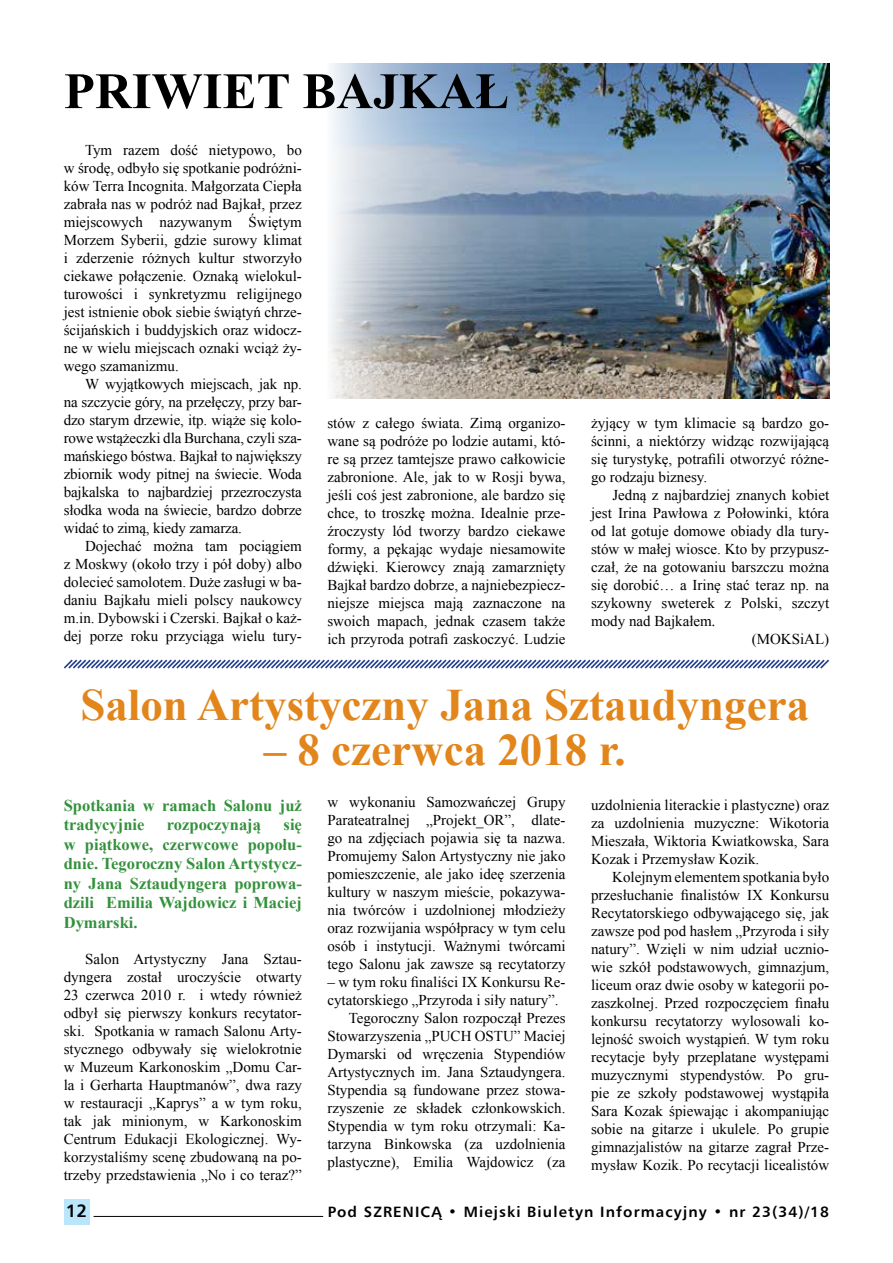
<style>
.page{position:relative;width:893px;height:1263px;background:#fff}
.page>*{position:absolute;margin:0;border:0;box-sizing:border-box;transform-origin:0 0}
.t1{font:700 51px "Times New Roman";color:#000}
.t2{font:700 45px "Times New Roman";color:#e2851b}
.t3{font:700 18px "Humnst 777 EU";color:#000}
.t4{font:700 16.5px/19.5px "Times New Roman";color:#33913c}
.t5{font:15px/18px "Times New Roman";color:#000;text-align:justify}
.t6{font:700 15px "Humnst 777 EU";letter-spacing:.075em;color:#000}
</style>
<div class="page">
<div style="left:64px;top:1199px;width:25px;height:26px;background:#b9e6fa"></div>
<hr style="left:94px;top:1216px;width:229px;height:1px;background:#000">
<img style="left:330px;top:64px;width:499px;height:334px">
<svg style="left:63px;top:659px;width:766px;height:10px"></svg>
<h1 class="t1" style="left:64px;top:56px;width:447px">PRIWIET BAJKAŁ</h1>
<p class="t5" style="left:64px;top:141px;width:240px;text-indent:21px">Tym razem dość nietypowo, bo w środę, odbyło się spotkanie podróżni&shy;ków Terra Incognita. Małgorzata Ciepła zabrała nas w podróż nad Bajkał, przez miejscowych nazywanym Świętym Morzem Syberii, gdzie surowy klimat i zderzenie różnych kultur stworzyło ciekawe połączenie. Oznaką wielokul&shy;turowości i synkretyzmu religijnego jest istnienie obok siebie świątyń chrze&shy;ścijańskich i buddyjskich oraz widocz&shy;ne w wielu miejscach oznaki wciąż ży&shy;wego szamanizmu.</p>
<p class="t5" style="left:64px;top:375px;width:240px;text-indent:21px">W wyjątkowych miejscach, jak np. na szczycie góry, na przełęczy, przy bar&shy;dzo starym drzewie, itp. wiąże się kolo&shy;rowe wstążeczki dla Burchana, czyli sza&shy;mańskiego bóstwa. Bajkał to największy zbiornik wody pitnej na świecie. Woda bajkalska to najbardziej przezroczysta słodka woda na świecie, bardzo dobrze widać to zimą, kiedy zamarza.</p>
<p class="t5" style="left:64px;top:537px;width:240px;text-indent:21px">Dojechać można tam pociągiem z Moskwy (około trzy i pół doby) albo dolecieć samolotem. Duże zasługi w ba&shy;daniu Bajkału mieli polscy naukowcy m.in. Dybowski i Czerski. Bajkał o każ&shy;dej porze roku przyciąga wielu tury-</p>
<p class="t5" style="left:327px;top:414px;width:240px">stów z całego świata. Zimą organizo&shy;wane są podróże po lodzie autami, któ&shy;re są przez tamtejsze prawo całkowicie zabronione. Ale, jak to w Rosji bywa, jeśli coś jest zabronione, ale bardzo się chce, to troszkę można. Idealnie prze&shy;źroczysty lód tworzy bardzo ciekawe formy, a pękając wydaje niesamowite dźwięki. Kierowcy znają zamarznięty Bajkał bardzo dobrze, a najniebezpiecz&shy;niejsze miejsca mają zaznaczone na swoich mapach, jednak czasem także ich przyroda potrafi zaskoczyć. Ludzie</p>
<p class="t5" style="left:591px;top:414px;width:240px">żyjący w tym klimacie są bardzo go&shy;ścinni, a niektórzy widząc rozwijającą się turystykę, potrafili otworzyć różne&shy;go rodzaju biznesy.</p>
<p class="t5" style="left:612px;top:486px;width:218px">Jedną z najbardziej znanych kobiet</p>
<p class="t5" style="left:591px;top:504px;width:240px">jest Irina Pawłowa z Połowinki, która</p>
<p class="t5" style="left:591px;top:522px;width:240px">od lat gotuje domowe obiady dla tury-</p>
<p class="t5" style="left:591px;top:540px;width:240px">stów w małej wiosce. Kto by przypusz-</p>
<p class="t5" style="left:591px;top:558px;width:240px">czał, że na gotowaniu barszczu można</p>
<p class="t5" style="left:591px;top:576px;width:240px">się dorobić… a Irinę stać teraz np. na</p>
<p class="t5" style="left:591px;top:594px;width:240px">szykowny sweterek z Polski, szczyt</p>
<p class="t5" style="left:591px;top:612px;width:122px">mody nad Bajkałem</p>
<p class="t5" style="left:752px;top:630px;width:79px">(MOKSiAL)</p>
<h2 class="t2" style="left:80px;top:674px;width:730px">Salon Artystyczny Jana Sztaudyngera</h2>
<h2 class="t2" style="left:264px;top:719px;width:363px">– 8 czerwca 2018 r.</h2>
<p class="t4" style="left:64px;top:795px;width:240px">Spotkania w ramach Salonu już tradycyjnie</p>
<p class="t5" style="left:327px;top:793px;width:240px">w wykonaniu Samozwańczej Grupy Parateatralnej „Projekt_OR”, dlate&shy;go na zdjęciach pojawia się ta nazwa.<br>Promujemy Salon Artystyczny nie jako pomieszczenie, ale jako ideę szerzenia kultury w naszym mieście, pokazywa&shy;nia twórców i uzdolnionej młodzieży oraz rozwijania współpracy w tym celu osób i instytucji. Ważnymi twórcami tego Salonu jak zawsze są recytatorzy</p>
<p class="t5" style="left:327px;top:973px;width:240px">– w tym roku finaliści IX Konkursu Re-</p>
<p class="t5" style="left:327px;top:991px;width:233px">cytatorskiego „Przyroda i siły natury”.</p>
<p class="t5" style="left:349px;top:1009px;width:218px">Tegoroczny Salon rozpoczął Prezes</p>
<p class="t5" style="left:327px;top:1027px;width:240px">Stowarzyszenia „PUCH OSTU” Maciej</p>
<p class="t5" style="left:327px;top:1045px;width:240px">Dymarski od wręczenia Stypendiów</p>
<p class="t5" style="left:327px;top:1063px;width:240px">Artystycznych im. Jana Sztaudyngera.</p>
<p class="t5" style="left:327px;top:1081px;width:240px">Stypendia są fundowane przez stowa-</p>
<p class="t5" style="left:327px;top:1099px;width:240px">rzyszenie ze składek członkowskich.</p>
<p class="t5" style="left:327px;top:1117px;width:240px">Stypendia w tym roku otrzymali: Ka-</p>
<p class="t5" style="left:327px;top:1135px;width:240px">tarzyna Binkowska (za uzdolnienia</p>
<p class="t5" style="left:327px;top:1153px;width:240px">plastyczne), Emilia Wajdowicz (za</p>
<p class="t5" style="left:591px;top:796px;width:240px">uzdolnienia literackie i plastyczne) oraz za uzdolnienia muzyczne: Wikotoria Mieszała, Wiktoria Kwiatkowska, Sara Kozak i Przemysław Kozik.</p>
<p class="t5" style="left:591px;top:868px;width:240px;text-indent:21px">Kolejnym elementem spotkania było przesłuchanie finalistów IX Konkursu Recytatorskiego odbywającego się, jak zawsze pod pod hasłem „Przyroda i siły natury”. Wzięli w nim udział ucznio&shy;wie szkół podstawowych, gimnazjum, liceum oraz dwie osoby w kategorii po&shy;zaszkolnej. Przed rozpoczęciem finału konkursu recytatorzy wylosowali ko&shy;lejność swoich wystąpień. W tym roku recytacje były przeplatane występami muzycznymi stypendystów. Po gru&shy;pie ze szkoły podstawowej wystąpiła Sara Kozak śpiewając i akompaniując sobie na gitarze i ukulele. Po grupie gimnazjalistów na gitarze zagrał Prze&shy;mysław Kozik. Po recytacji licealistów</p>
<p class="t4" style="left:64px;top:814px;width:240px;text-align:justify;text-indent:220px">się w piątkowe, czerwcowe popołu&shy;dnie. Tegoroczny Salon Artystycz&shy;ny Jana Sztaudyngera poprowa&shy;dzili Emilia Wajdowicz i Maciej Dymarski.</p>
<p class="t5" style="left:64px;top:949px;width:240px;text-indent:21px">Salon Artystyczny Jana Sztau&shy;dyngera został uroczyście otwarty 23 czerwca 2010 r. i wtedy również odbył się pierwszy konkurs recytator&shy;ski. Spotkania w ramach Salonu Arty&shy;stycznego odbywały się wielokrotnie w Muzeum Karkonoskim „Domu Car&shy;la i Gerharta Hauptmanów”, dwa razy w restauracji „Kaprys” a w tym roku, tak jak minionym, w Karkonoskim Centrum Edukacji Ekologicznej. Wy&shy;korzystaliśmy scenę zbudowaną na po&shy;trzeby przedstawienia „No i co teraz?”</p>
<p class="t4" style="left:167px;top:814px;width:96px">rozpoczynają</p>
<p class="t3" style="left:66px;top:1199px;width:23px">12</p>
<p class="t6" style="left:328px;top:1202px;width:503px">Pod SZRENICĄ • Miejski Biuletyn Informacyjny • nr 23(34)/18</p>
</div>
